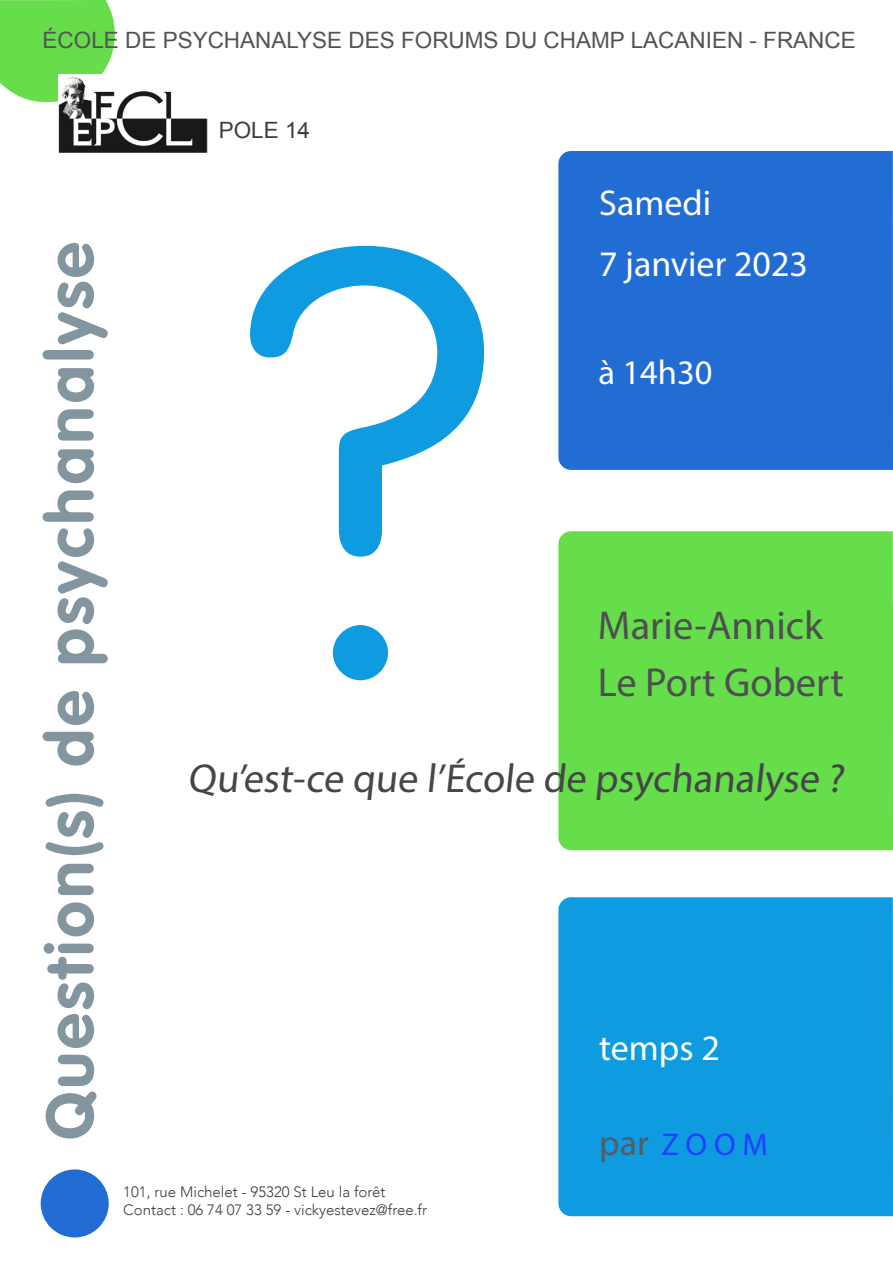
<style>
.page{position:relative;width:893px;height:1263px;background:#fff}
.page>*{position:absolute;margin:0;border:0;box-sizing:border-box;transform-origin:0 0}
.t1{font:40.5px "Myriad Pro";color:#454647}
.t2{font:40.5px "Myriad Pro";color:#4e4f50}
.t3{font:36px "Myriad Pro";color:#fff}
.t4{font:34.5px "Myriad Pro";color:#fff}
.t5{font:31.5px "Myriad Pro";color:#2140ff}
.t6{font:22.5px "Arial";color:#535355}
.t7{font:22.5px "Arial";color:#3e3e3f}
.t8{font:300 15px "Avenir";color:#3e3e3f}
.s1{font-size:36px;color:#525e65}
</style>
<div class="page">
<div style="left:558px;top:151px;width:335px;height:319px;background:#226dd4"></div>
<div style="left:558px;top:531px;width:335px;height:319px;background:#66dd4a"></div>
<div style="left:558px;top:897px;width:335px;height:319px;background:#0e9bdf"></div>
<svg style="left:0;top:0;width:115px;height:102px"></svg>
<svg style="left:43px;top:243px;width:65px;height:895px"></svg>
<div style="left:41px;top:1169px;width:68px;height:68px;background:#226dd4;border-radius:50%"></div>
<svg style="left:250px;top:246px;width:234px;height:434px"></svg>
<div style="left:584px;top:179px;width:290px;height:265px;background:#226dd4"></div>
<div style="left:581px;top:604px;width:312px;height:115px;background:#66dd4a"></div>
<img style="left:58px;top:74px;width:149px;height:79px">
<p class="t6" style="left:43px;top:25px;width:815px">ÉCOLE DE PSYCHANALYSE DES FORUMS DU CHAMP LACANIEN - FRANCE</p>
<p class="t7" style="left:219px;top:115px;width:93px">POLE 14</p>
<p class="t3" style="left:599px;top:180px;width:113px">Samedi</p>
<p class="t3" style="left:599px;top:242px;width:210px">7 janvier 2023</p>
<p class="t4" style="left:599px;top:351px;width:115px">à 14h30</p>
<p class="t2" style="left:598px;top:600px;width:227px">Marie-Annick</p>
<p class="t2" style="left:598px;top:658px;width:247px">Le Port Gobert</p>
<p class="t1" style="left:188px;top:754px;width:663px">Qu’est-ce que l’École de psychanalyse ?</p>
<p class="t3" style="left:599px;top:1026px;width:122px">temps 2</p>
<p class="t8" style="left:123px;top:1183px;width:264px">101, rue Michelet - 95320 St Leu la forêt</p>
<p class="t8" style="left:123px;top:1201px;width:305px">Contact : 06 74 07 33 59 - vickyestevez@free.fr</p>
<p class="t5" style="left:599px;top:1124px;width:170px"><span class="s1">par</span> Z O O M</p>
</div>
